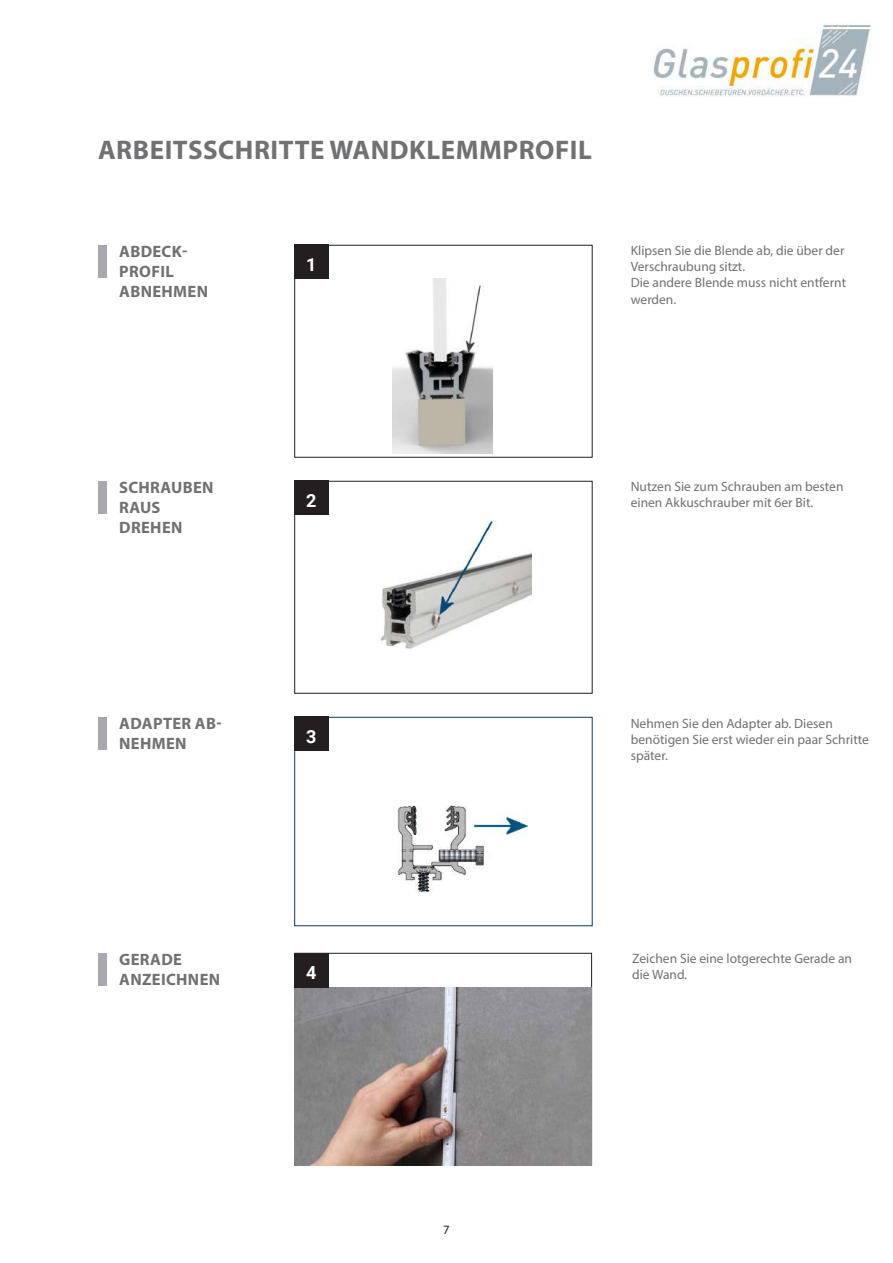
<style>
.page{position:relative;width:893px;height:1263px;background:#fff}
.page>*{position:absolute;margin:0;border:0;box-sizing:border-box;transform-origin:0 0}
.t1{font:700 27px "Myriad Pro";letter-spacing:.02em;color:#707173}
.t2{font:700 18px "Roboto";color:#fff}
.t3{font:700 16.5px/19.8px "Myriad Pro";letter-spacing:.02em;color:#707173}
.t4{font:13.5px/16.2px "Myriad Pro";color:#707173}
.t5{font:12.75px "Myriad Pro";color:#231f20}
</style>
<div class="page">
<img style="left:823px;top:23px;width:48px;height:4px">
<div style="left:294px;top:717px;width:298px;height:209px;border:1px solid #0d3858"></div>
<div style="left:294px;top:481px;width:298px;height:212px;border:1px solid #231f20"></div>
<div style="left:294px;top:245px;width:298px;height:213px;border:1px solid #231f20"></div>
<img style="left:380px;top:520px;width:152px;height:129px">
<img style="left:397px;top:805px;width:130px;height:88px">
<img style="left:295px;top:987px;width:297px;height:178px">
<img style="left:393px;top:279px;width:100px;height:175px">
<img style="left:652px;top:27px;width:218px;height:69px">
<div style="left:294px;top:245px;width:34px;height:34px;background:#231f20"></div>
<div style="left:294px;top:481px;width:34px;height:34px;background:#231f20"></div>
<div style="left:294px;top:717px;width:34px;height:34px;background:#231f20"></div>
<div style="left:294px;top:953px;width:34px;height:34px;background:#231f20"></div>
<div style="left:98px;top:245px;width:8px;height:33px;background:#a8a9ad"></div>
<div style="left:98px;top:481px;width:8px;height:33px;background:#a8a9ad"></div>
<div style="left:98px;top:717px;width:8px;height:33px;background:#a8a9ad"></div>
<div style="left:98px;top:953px;width:8px;height:33px;background:#a8a9ad"></div>
<h1 class="t1" style="left:98px;top:132px;width:495px">ARBEITSSCHRITTE WANDKLEMMPROFIL</h1>
<p class="t3" style="left:119px;top:241px;width:90px">ABDECK-<br>PROFIL<br>ABNEHMEN</p>
<h2 class="t2" style="left:306px;top:252px;width:12px">1</h2>
<p class="t4" style="left:631px;top:242px;width:217px">Klipsen Sie die Blende ab, die über der<br>Verschraubung sitzt.<br>Die andere Blende muss nicht entfernt werden.</p>
<p class="t3" style="left:119px;top:477px;width:96px">SCHRAUBEN<br>RAUS<br>DREHEN</p>
<h2 class="t2" style="left:306px;top:488px;width:12px">2</h2>
<p class="t4" style="left:631px;top:478px;width:214px">Nutzen Sie zum Schrauben am besten einen Akkuschrauber mit 6er Bit.</p>
<p class="t3" style="left:119px;top:713px;width:104px">ADAPTER AB-<br>NEHMEN</p>
<h2 class="t2" style="left:306px;top:724px;width:12px">3</h2>
<p class="t4" style="left:631px;top:715px;width:240px">Nehmen Sie den Adapter ab. Diesen benötigen Sie erst wieder ein paar Schritte später.</p>
<p class="t3" style="left:119px;top:949px;width:102px">GERADE<br>ANZEICHNEN</p>
<h2 class="t2" style="left:306px;top:960px;width:12px">4</h2>
<p class="t4" style="left:632px;top:950px;width:221px">Zeichen Sie eine lotgerechte Gerade an die Wand.</p>
<p class="t5" style="left:443px;top:1222px;width:8px">7</p>
</div>
